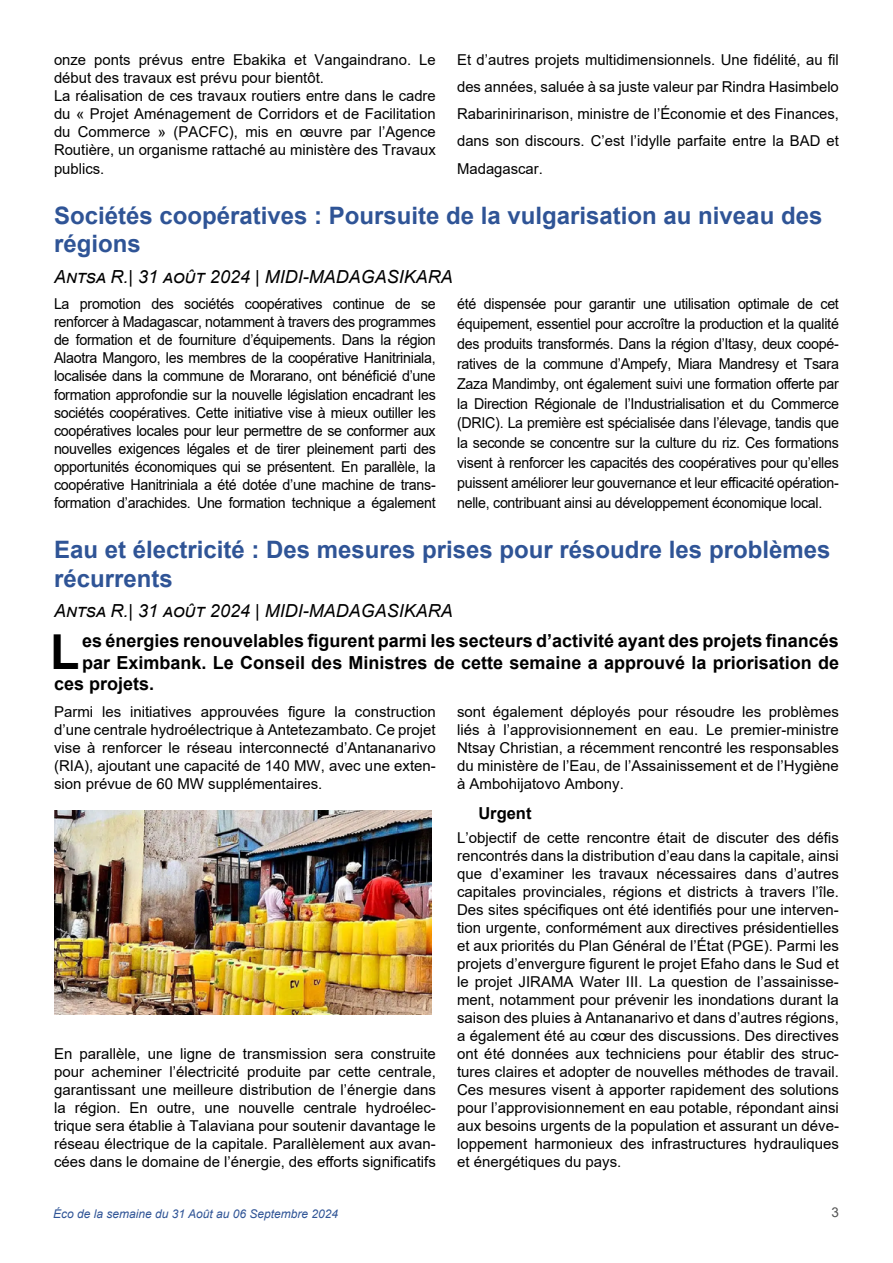
<style>
.page{position:relative;width:893px;height:1263px;background:#fff}
.page>*{position:absolute;margin:0;border:0;box-sizing:border-box;transform-origin:0 0}
.t1{font:700 48.15px "Arial";color:#000}
.t2{font:700 24px/28.8px "Arial";color:#2f5496}
.t3{font:700 18px "Arial";color:#000}
.t4{font:italic 18px "Arial";color:#000}
.t5{font:700 16.5px "Arial";color:#000}
.t6{font:15px/18px "Arial";color:#000;text-align:justify}
.t7{font:15px/18.1px "Arial";color:#000;text-align:justify;scale:.95 1}
.t8{font:13.5px "Arial";color:#525252}
.t9{font:italic 12px "Arial";color:#2f5496}
</style>
<div class="page">
<img style="left:54px;top:811px;width:378px;height:204px">
<p class="t6" style="left:54px;top:50px;width:383px;text-align:left">onze ponts prévus entre Ebakika et Vangaindrano. Le début des travaux est prévu pour bientôt.<br>La réalisation de ces travaux routiers entre dans le cadre du « Projet Aménagement de Corridors et de Facilitation du Commerce » (PACFC), mis en œuvre par l’Agence Routière, un organisme rattaché au ministère des Travaux publics.</p>
<p class="t6" style="left:457px;top:46px;width:383px;line-height:27.2px">Et d’autres projets multidimensionnels. Une fidélité, au fil des années, saluée à sa juste valeur par Rindra Hasimbelo Rabarinirinarison, ministre de l’Économie et des Finances, dans son discours. C’est l’idylle parfaite entre la BAD et Madagascar.</p>
<h2 class="t2" style="left:54px;top:201px;width:770px">Sociétés coopératives : Poursuite de la vulgarisation au niveau des régions</h2>
<p class="t4" style="left:54px;top:265px;width:400px">Antsa R.| 31 août 2024 | MIDI-MADAGASIKARA</p>
<p class="t7" style="left:54px;top:295px;width:403px">La promotion des sociétés coopératives continue de se renforcer à Madagascar, notamment à travers des programmes de formation et de fourniture d’équipements. Dans la région Alaotra Mangoro, les membres de la coopérative Hanitriniala, localisée dans la commune de Morarano, ont bénéficié d’une formation approfondie sur la nouvelle législation encadrant les sociétés coopératives. Cette initiative vise à mieux outiller les coopératives locales pour leur permettre de se conformer aux nouvelles exigences légales et de tirer pleinement parti des opportunités économiques qui se présentent. En parallèle, la coopérative Hanitriniala a été dotée d’une machine de trans&shy;formation d’arachides. Une formation technique a également</p>
<p class="t7" style="left:457px;top:294px;width:403px;line-height:20px">été dispensée pour garantir une utilisation optimale de cet équipement, essentiel pour accroître la production et la qualité des produits transformés. Dans la région d’Itasy, deux coopé&shy;ratives de la commune d’Ampefy, Miara Mandresy et Tsara Zaza Mandimby, ont également suivi une formation offerte par la Direction Régionale de l’Industrialisation et du Commerce (DRIC). La première est spécialisée dans l’élevage, tandis que la seconde se concentre sur la culture du riz. Ces formations visent à renforcer les capacités des coopératives pour qu’elles puissent améliorer leur gouvernance et leur efficacité opération&shy;nelle, contribuant ainsi au développement économique local.</p>
<h2 class="t2" style="left:54px;top:536px;width:778px">Eau et électricité : Des mesures prises pour résoudre les problèmes récurrents</h2>
<p class="t4" style="left:54px;top:599px;width:400px">Antsa R.| 31 août 2024 | MIDI-MADAGASIKARA</p>
<h1 class="t1" style="left:50px;top:618px;width:31px">L</h1>
<p class="t3" style="left:82px;top:628px;width:758px">es énergies renouvelables figurent parmi les secteurs d’activité ayant des projets financés</p>
<p class="t3" style="left:82px;top:650px;width:758px">par Eximbank. Le Conseil des Ministres de cette semaine a approuvé la priorisation de</p>
<p class="t3" style="left:54px;top:671px;width:102px">ces projets.</p>
<p class="t6" style="left:54px;top:702px;width:383px">Parmi les initiatives approuvées figure la construction d’une centrale hydroélectrique à Antetezambato. Ce projet vise à renforcer le réseau interconnecté d’Antananarivo (RIA), ajoutant une capacité de 140 MW, avec une exten&shy;sion prévue de 60 MW supplémentaires.</p>
<p class="t6" style="left:457px;top:702px;width:383px">sont également déployés pour résoudre les problèmes liés à l’approvisionnement en eau. Le premier-ministre Ntsay Christian, a récemment rencontré les responsables du ministère de l’Eau, de l’Assainissement et de l’Hygiène à Ambohijatovo Ambony.</p>
<p class="t5" style="left:478px;top:802px;width:55px">Urgent</p>
<p class="t6" style="left:457px;top:828px;width:383px">L’objectif de cette rencontre était de discuter des défis rencontrés dans la distribution d’eau dans la capitale, ainsi que d’examiner les travaux nécessaires dans d’autres capitales provinciales, régions et districts à travers l’île.<br>Des sites spécifiques ont été identifiés pour une interven&shy;tion urgente, conformément aux directives présidentielles et aux priorités du Plan Général de l’État (PGE). Parmi les projets d’envergure figurent le projet Efaho dans le Sud et le projet JIRAMA Water III. La question de l’assainisse&shy;ment, notamment pour prévenir les inondations durant la saison des pluies à Antananarivo et dans d’autres régions, a également été au cœur des discussions. Des directives ont été données aux techniciens pour établir des struc&shy;tures claires et adopter de nouvelles méthodes de travail.<br>Ces mesures visent à apporter rapidement des solutions pour l’approvisionnement en eau potable, répondant ainsi aux besoins urgents de la population et assurant un déve&shy;loppement harmonieux des infrastructures hydrauliques et énergétiques du pays.</p>
<p class="t6" style="left:54px;top:1044px;width:383px">En parallèle, une ligne de transmission sera construite pour acheminer l’électricité produite par cette centrale, garantissant une meilleure distribution de l’énergie dans la région. En outre, une nouvelle centrale hydroélec&shy;trique sera établie à Talaviana pour soutenir davantage le réseau électrique de la capitale. Parallèlement aux avan&shy;cées dans le domaine de l’énergie, des efforts significatifs</p>
<p class="t9" style="left:53px;top:1205px;width:287px">Éco de la semaine du 31 Août au 06 Septembre 2024</p>
<p class="t8" style="left:831px;top:1203px;width:9px">3</p>
</div>
